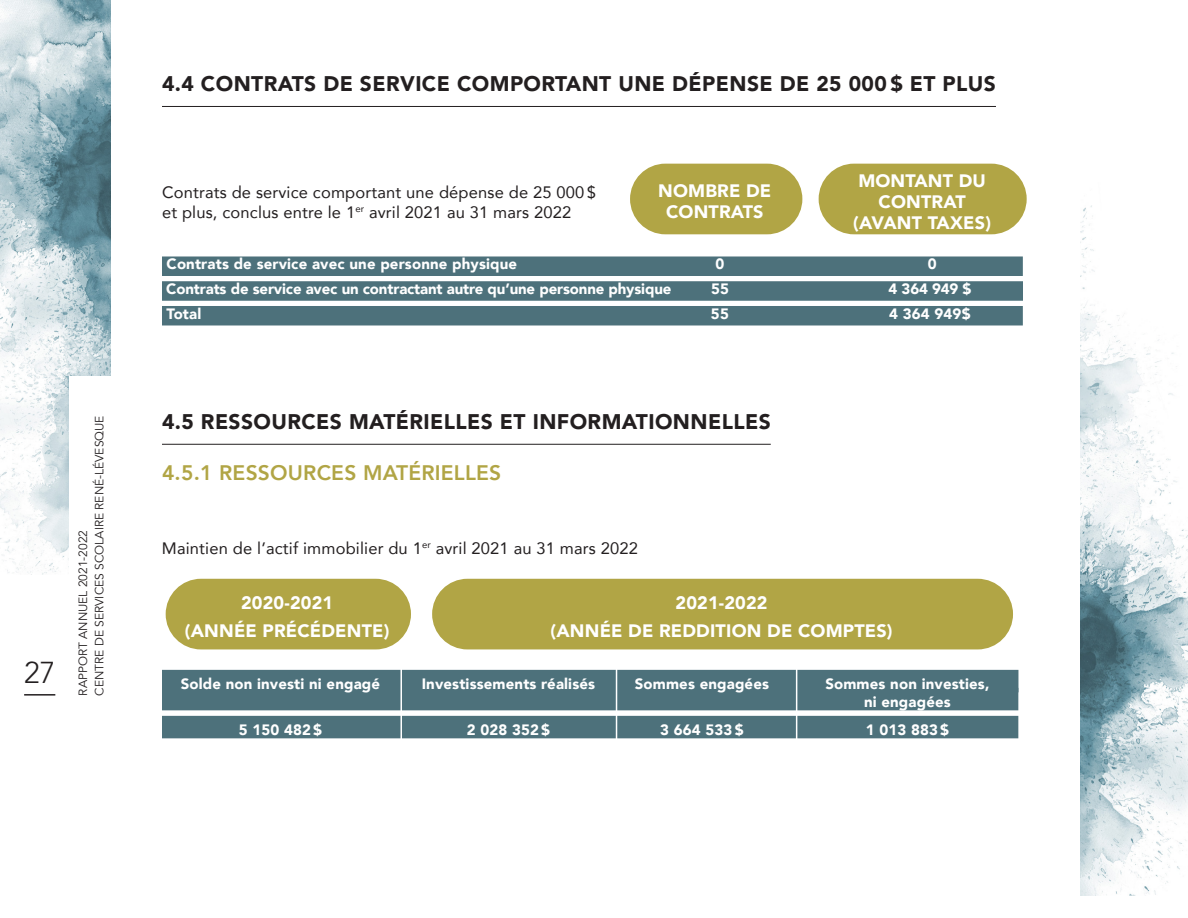
<style>
.page{position:relative;width:1188px;height:918px;background:#fff}
.page>*{position:absolute;margin:0;border:0;box-sizing:border-box;transform-origin:0 0}
.TEXTES{font:300 30px "Avenir LT Std";color:#231f20}
.t1{font:900 21px "Avenir LT Std";letter-spacing:.02em;color:#231f20}
.t2{font:800 21px "Avenir";letter-spacing:.01em;color:#b1a545}
.t3{font:900 18px/21px "Avenir";letter-spacing:.01em;color:#fff;text-align:center}
.t4{font:16.5px/19.8px "Avenir";letter-spacing:.01em;color:#231f20}
.t5{font:900 15px/18px "Avenir";letter-spacing:.01em;color:#fff;text-align:center}
.t6{font:900 15px "Avenir";letter-spacing:-.01em;color:#fff}
.t7{font:12px/16.5px "Avenir";color:#231f20}
</style>
<div class="page">
<img style="left:0;top:0;width:111px;height:575px">
<img style="left:1080px;top:205px;width:108px;height:690px">
<div style="left:69px;top:376px;width:43px;height:320px;background:#fff"></div>
<hr style="left:24px;top:694px;width:31px;height:2px;background:#231f20">
<hr style="left:162px;top:106px;width:834px;height:1px;background:#231f20">
<hr style="left:162px;top:444px;width:609px;height:1px;background:#231f20">
<div style="left:162px;top:256px;width:861px;height:20px;background:#4d717b"></div>
<div style="left:162px;top:281px;width:861px;height:20px;background:#4d717b"></div>
<div style="left:162px;top:306px;width:861px;height:19px;background:#4d717b"></div>
<div style="left:162px;top:670px;width:856px;height:22px;background:#4d717b"></div>
<div style="left:162px;top:688px;width:856px;height:22px;background:#4d717b"></div>
<div style="left:162px;top:716px;width:856px;height:22px;background:#4d717b"></div>
<div style="left:630px;top:164px;width:172px;height:70px;background:#b1a545;border-radius:35px"></div>
<div style="left:166px;top:579px;width:245px;height:70px;background:#b1a545;border-radius:35px"></div>
<div style="left:819px;top:164px;width:208px;height:70px;background:#b1a545;border-radius:35px"></div>
<div style="left:432px;top:579px;width:581px;height:70px;background:#b1a545;border-radius:35px"></div>
<hr style="left:400px;top:661px;width:2px;height:83px;background:#fff">
<hr style="left:616px;top:661px;width:1px;height:83px;background:#fff">
<hr style="left:796px;top:661px;width:1px;height:83px;background:#fff">
<p class="TEXTES" style="left:24px;top:655px;width:33px">27</p>
<p class="t7" style="left:75px;top:696px;width:282px;rotate:-90deg">RAPPORT ANNUEL 2021-2022<br>CENTRE DE SERVICES SCOLAIRE RENÉ-LÉVESQUE</p>
<p class="t1" style="left:162px;top:71px;width:835px">4.4 CONTRATS DE SERVICE COMPORTANT UNE DÉPENSE DE 25 000 $ ET PLUS</p>
<p class="t4" style="left:162px;top:182px;width:435px">Contrats de service comportant une dépense de 25 000 $ et plus, conclus entre le 1<sup>er</sup> avril 2021 au 31 mars 2022</p>
<p class="t3" style="left:658px;top:180px;width:115px">NOMBRE DE<br>CONTRATS</p>
<p class="t3" style="left:853px;top:170px;width:139px">MONTANT DU<br>CONTRAT (AVANT TAXES)</p>
<p class="t5" style="left:167px;top:255px;width:352px">Contrats de service avec une personne physique</p>
<p class="t5" style="left:715px;top:255px;width:10px">0</p>
<p class="t5" style="left:928px;top:255px;width:10px">0</p>
<p class="t6" style="left:166px;top:276px;width:507px">Contrats de service avec un contractant autre qu’une personne physique</p>
<p class="t5" style="left:711px;top:279px;width:19px">55</p>
<p class="t5" style="left:889px;top:279px;width:84px">4 364 949 $</p>
<p class="t5" style="left:167px;top:304px;width:36px">Total</p>
<p class="t5" style="left:711px;top:304px;width:19px">55</p>
<p class="t5" style="left:889px;top:304px;width:83px">4 364 949$</p>
<p class="t1" style="left:162px;top:409px;width:610px">4.5 RESSOURCES MATÉRIELLES ET INFORMATIONNELLES</p>
<p class="t2" style="left:162px;top:456px;width:341px">4.5.1 RESSOURCES MATÉRIELLES</p>
<p class="t4" style="left:162px;top:537px;width:478px">Maintien de l’actif immobilier du 1<sup>er</sup> avril 2021 au 31 mars 2022</p>
<p class="t3" style="left:241px;top:592px;width:94px">2020-2021</p>
<p class="t3" style="left:185px;top:620px;width:206px">(ANNÉE PRÉCÉDENTE)</p>
<p class="t3" style="left:676px;top:592px;width:94px">2021-2022</p>
<p class="t3" style="left:551px;top:620px;width:343px">(ANNÉE DE REDDITION DE COMPTES)</p>
<p class="t5" style="left:181px;top:674px;width:201px">Solde non investi ni engagé</p>
<p class="t5" style="left:422px;top:674px;width:175px">Investissements réalisés</p>
<p class="t5" style="left:635px;top:674px;width:136px">Sommes engagées</p>
<p class="t5" style="left:825px;top:674px;width:166px">Sommes non investies, ni engagées</p>
<p class="t5" style="left:239px;top:720px;width:85px">5 150 482$</p>
<p class="t5" style="left:467px;top:720px;width:85px">2 028 352$</p>
<p class="t5" style="left:660px;top:720px;width:85px">3 664 533$</p>
<p class="t5" style="left:866px;top:720px;width:85px">1 013 883$</p>
</div>
